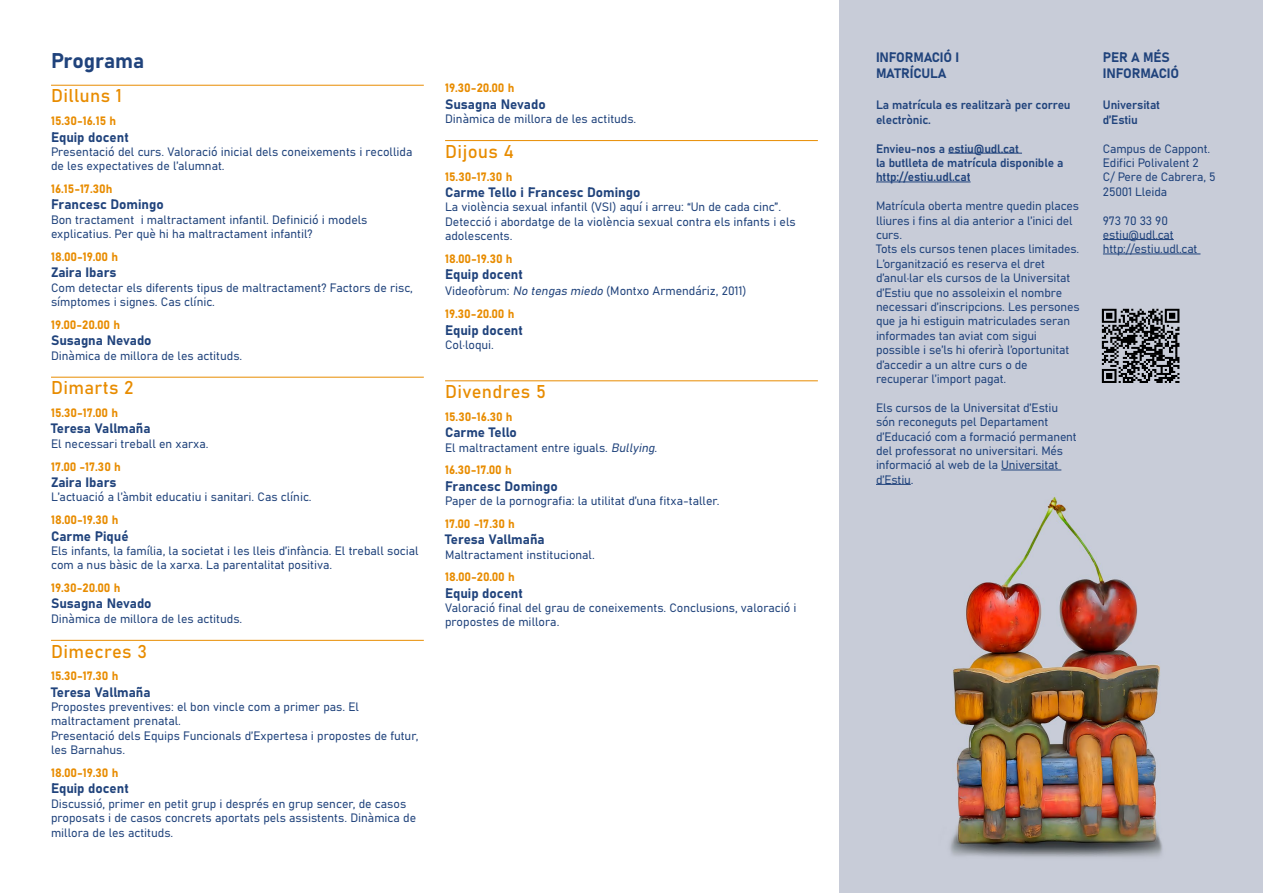
<style>
.page{position:relative;width:1263px;height:893px;background:#fff}
.page>*{position:absolute;margin:0;border:0;box-sizing:border-box;transform-origin:0 0}
.t1{font:21px "Bahnschrift";color:#20437c}
.t2{font:18.3px "Bahnschrift";letter-spacing:.02em;color:#e88c00}
.t3{font:13.5px/16.2px "Bahnschrift";color:#20437c}
.t4{font:12px/14.4px "Bahnschrift";color:#20437c}
.t5{font:12px "Bahnschrift";color:#e88c00}
.s1{font-style:italic}
.s2{color:#e88c00}
</style>
<div class="page">
<img style="left:839px;top:0;width:424px;height:893px">
<hr style="left:51px;top:85px;width:373px;height:1px;background:#e88c00">
<hr style="left:51px;top:377px;width:373px;height:1px;background:#e88c00">
<hr style="left:51px;top:640px;width:373px;height:1px;background:#e88c00">
<svg style="left:1102px;top:309px;width:77px;height:74px"></svg>
<hr style="left:1103px;top:239px;width:71px;height:1px;background:#20437c">
<hr style="left:1103px;top:254px;width:97px;height:1px;background:#20437c">
<hr style="left:948px;top:153px;width:74px;height:1px;background:#20437c">
<hr style="left:876px;top:182px;width:94px;height:1px;background:#20437c">
<hr style="left:1001px;top:470px;width:60px;height:1px;background:#20437c">
<hr style="left:876px;top:484px;width:35px;height:1px;background:#20437c">
<hr style="left:445px;top:140px;width:373px;height:1px;background:#e88c00">
<hr style="left:445px;top:381px;width:373px;height:1px;background:#e88c00">
<h1 class="t1" style="left:51px;top:44px;width:95px">Programa</h1>
<h2 class="t2" style="left:51px;top:82px;width:72px">Dilluns 1</h2>
<p class="t5" style="left:51px;top:112px;width:67px">15.30-16.15 h</p>
<p class="t3" style="left:51px;top:128px;width:79px">Equip docent</p>
<p class="t4" style="left:51px;top:144px;width:363px">Presentació del curs. Valoració inicial dels coneixements i recollida de les expectatives de l’alumnat.</p>
<p class="t5" style="left:51px;top:180px;width:63px">16.15-17.30h</p>
<p class="t3" style="left:51px;top:196px;width:114px">Francesc Domingo</p>
<p class="t4" style="left:51px;top:212px;width:318px">Bon tractament i maltractament infantil. Definició i models explicatius. Per què hi ha maltractament infantil?</p>
<p class="t5" style="left:51px;top:248px;width:69px">18.00-19.00 h</p>
<p class="t3" style="left:51px;top:264px;width:67px">Zaira Ibars</p>
<p class="t4" style="left:51px;top:279px;width:363px">Com detectar els diferents tipus de maltractament? Factors de risc, símptomes i signes. Cas clínic.</p>
<p class="t5" style="left:51px;top:316px;width:71px">19.00-20.00 h</p>
<p class="t3" style="left:51px;top:331px;width:102px">Susagna Nevado</p>
<p class="t4" style="left:51px;top:347px;width:193px">Dinàmica de millora de les actituds.</p>
<h2 class="t2" style="left:51px;top:374px;width:84px">Dimarts 2</h2>
<p class="t5" style="left:51px;top:404px;width:69px">15.30-17.00 h</p>
<p class="t3" style="left:51px;top:420px;width:101px">Teresa Vallmaña</p>
<p class="t4" style="left:51px;top:436px;width:159px">El necessari treball en xarxa.</p>
<p class="t5" style="left:51px;top:457px;width:71px">17.00 -17.30 h</p>
<p class="t3" style="left:51px;top:473px;width:67px">Zaira Ibars</p>
<p class="t4" style="left:51px;top:489px;width:262px">L’actuació a l’àmbit educatiu i sanitari. Cas clínic.</p>
<p class="t5" style="left:51px;top:511px;width:69px">18.00-19.30 h</p>
<p class="t3" style="left:51px;top:527px;width:79px">Carme Piqué</p>
<p class="t4" style="left:51px;top:543px;width:369px">Els infants, la família, la societat i les lleis d’infància. El treball social com a nus bàsic de la xarxa. La parentalitat positiva.</p>
<p class="t5" style="left:51px;top:579px;width:71px">19.30-20.00 h</p>
<p class="t3" style="left:51px;top:595px;width:102px">Susagna Nevado</p>
<p class="t4" style="left:51px;top:611px;width:193px">Dinàmica de millora de les actituds.</p>
<h2 class="t2" style="left:51px;top:637px;width:98px">Dimecres 3</h2>
<p class="t5" style="left:51px;top:667px;width:69px">15.30-17.30 h</p>
<p class="t3" style="left:51px;top:683px;width:101px">Teresa Vallmaña</p>
<p class="t4" style="left:51px;top:699px;width:369px">Propostes preventives: el bon vincle com a primer pas. El maltractament prenatal.<br>Presentació dels Equips Funcionals d’Expertesa i propostes de futur, les Barnahus.</p>
<p class="t5" style="left:51px;top:764px;width:69px">18.00-19.30 h</p>
<p class="t3" style="left:51px;top:780px;width:79px">Equip docent</p>
<p class="t4" style="left:51px;top:795px;width:367px">Discussió, primer en petit grup i després en grup sencer, de casos proposats i de casos concrets aportats pels assistents. Dinàmica de millora de les actituds.</p>
<p class="t5" style="left:445px;top:79px;width:71px">19.30-20.00 h</p>
<p class="t3" style="left:445px;top:95px;width:102px">Susagna Nevado</p>
<p class="t4" style="left:445px;top:111px;width:193px">Dinàmica de millora de les actituds.</p>
<h2 class="t2" style="left:445px;top:137px;width:70px">Dijous 4</h2>
<p class="t5" style="left:445px;top:167px;width:69px">15.30-17.30 h</p>
<p class="t3" style="left:445px;top:183px;width:197px">Carme Tello i Francesc Domingo</p>
<p class="t4" style="left:445px;top:199px;width:352px">La violència sexual infantil (VSI) aquí i arreu: “Un de cada cinc”.<br>Detecció i abordatge de la violència sexual contra els infants i els adolescents.</p>
<p class="t5" style="left:445px;top:250px;width:69px">18.00-19.30 h</p>
<p class="t3" style="left:445px;top:265px;width:79px">Equip docent</p>
<p class="t4" style="left:445px;top:279px;width:303px;line-height:23px">Videofòrum: <span class="s1">No tengas miedo</span> (Montxo Armendáriz, 2011)<br><span class="s2">19.30-20.00 h</span></p>
<p class="t3" style="left:445px;top:321px;width:79px">Equip docent</p>
<p class="t4" style="left:445px;top:337px;width:50px">Col·loqui.</p>
<h2 class="t2" style="left:445px;top:378px;width:102px">Divendres 5</h2>
<p class="t5" style="left:445px;top:408px;width:69px">15.30-16.30 h</p>
<p class="t3" style="left:445px;top:423px;width:73px">Carme Tello</p>
<p class="t4" style="left:445px;top:435px;width:214px;line-height:23px">El maltractament entre iguals. <span class="s1">Bullying</span>.<br><span class="s2">16.30-17.00 h</span></p>
<p class="t3" style="left:445px;top:477px;width:114px">Francesc Domingo</p>
<p class="t4" style="left:445px;top:493px;width:276px">Paper de la pornografia: la utilitat d’una fitxa-taller.</p>
<p class="t5" style="left:445px;top:515px;width:71px">17.00 -17.30 h</p>
<p class="t3" style="left:445px;top:530px;width:101px">Teresa Vallmaña</p>
<p class="t4" style="left:445px;top:546px;width:151px">Maltractament institucional.</p>
<p class="t5" style="left:445px;top:568px;width:71px">18.00-20.00 h</p>
<p class="t3" style="left:445px;top:584px;width:79px">Equip docent</p>
<p class="t4" style="left:445px;top:600px;width:353px">Valoració final del grau de coneixements. Conclusions, valoració i propostes de millora.</p>
<p class="t3" style="left:876px;top:48px;width:85px">INFORMACIÓ I<br>MATRÍCULA</p>
<p class="t4" style="left:876px;top:97px;width:196px">La matrícula es realitzarà per correu electrònic.</p>
<p class="t4" style="left:876px;top:140px;width:189px">Envieu-nos a estiu@udl.cat<br>la butlleta de matrícula disponible a http://estiu.udl.cat</p>
<p class="t4" style="left:876px;top:198px;width:205px">Matrícula oberta mentre quedin places lliures i fins al dia anterior a l’inici del curs.<br>Tots els cursos tenen places limitades.<br>L’organització es reserva el dret d’anul·lar els cursos de la Universitat d’Estiu que no assoleixin el nombre necessari d’inscripcions. Les persones que ja hi estiguin matriculades seran informades tan aviat com sigui possible i se’ls hi oferirà l’oportunitat d’accedir a un altre curs o de recuperar l’import pagat.</p>
<p class="t4" style="left:876px;top:400px;width:202px">Els cursos de la Universitat d’Estiu són reconeguts pel Departament d’Educació com a formació permanent del professorat no universitari. Més informació al web de la Universitat d’Estiu.</p>
<p class="t3" style="left:1103px;top:48px;width:78px">PER A MÉS<br>INFORMACIÓ</p>
<p class="t4" style="left:1103px;top:97px;width:59px">Universitat d’Estiu</p>
<p class="t4" style="left:1103px;top:140px;width:114px">Campus de Cappont.<br>Edifici Polivalent 2<br>C/ Pere de Cabrera, 5<br>25001 Lleida</p>
<p class="t4" style="left:1103px;top:212px;width:96px">973 70 33 90 estiu@udl.cat http://estiu.udl.cat</p>
</div>
